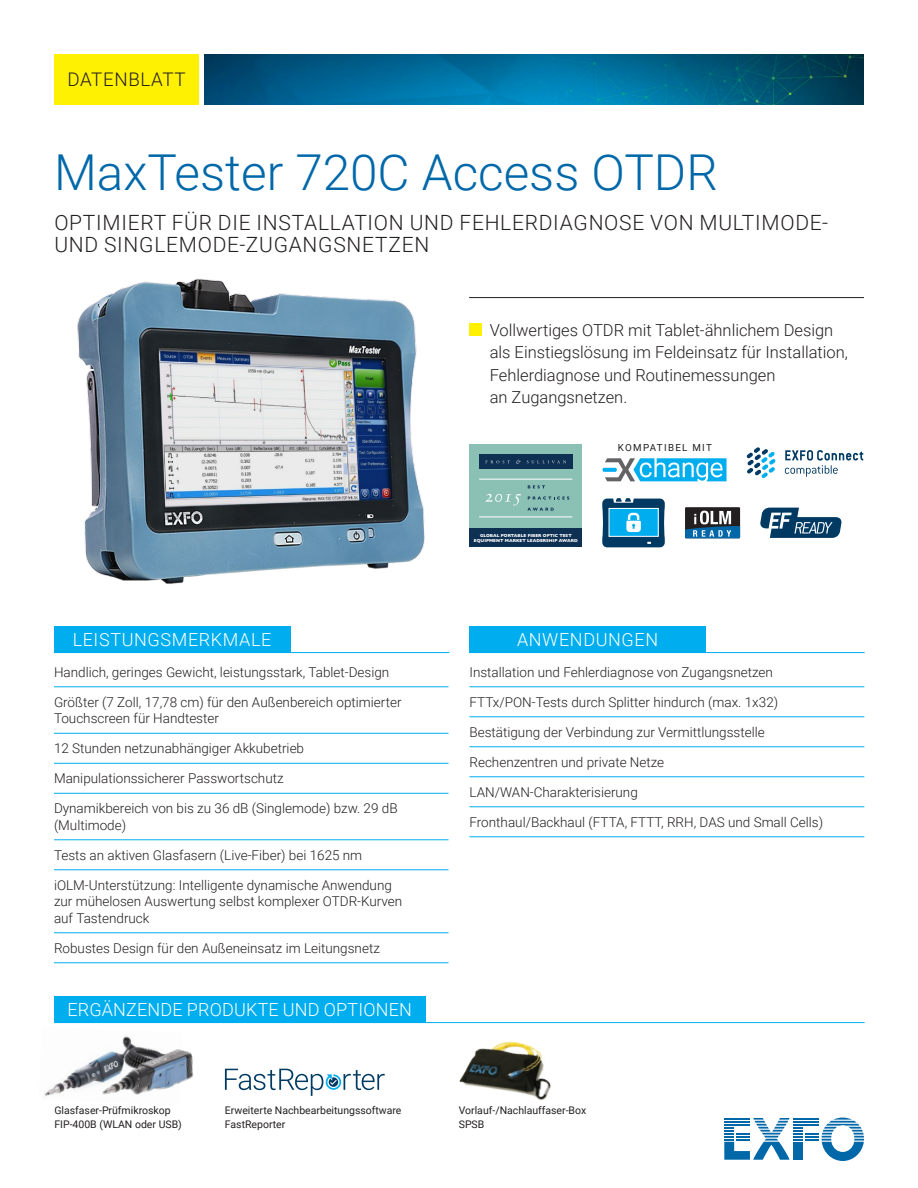
<style>
.page{position:relative;width:918px;height:1188px;background:#fff}
.page>*{position:absolute;margin:0;border:0;box-sizing:border-box;transform-origin:0 0}
.t1{font:300 49.5px "Roboto";color:#0068a9}
.t2{font:300 21px/22.5px "Roboto";letter-spacing:.035em;color:#231f20}
.t3{font:300 18.75px "Roboto";letter-spacing:.035em;color:#231f20}
.t4{font:300 18px "Roboto";letter-spacing:.01em;color:#fff}
.t5{font:300 18px "Roboto";letter-spacing:.035em;color:#fff}
.t6{font:300 16.5px/22.5px "Roboto";color:#231f20}
.t7{font:300 13.5px/16.5px "Roboto";color:#231f20}
.t8{font:10.5px/13.5px "Roboto";color:#231f20}
.t9{font:9.75px "Roboto";letter-spacing:.135em;color:#231f20}
.t10{font:700 4.35px/5.2px "Gill Sans";color:#fff;text-align:center}
</style>
<div class="page">
<div style="left:54px;top:54px;width:145px;height:51px;background:#fff101"></div>
<img style="left:204px;top:54px;width:660px;height:51px">
<svg style="left:724px;top:1118px;width:140px;height:43px"></svg>
<hr style="left:724px;top:1124px;width:26px;height:2px;background:#0068a9">
<img style="left:77px;top:278px;width:348px;height:306px">
<img style="left:459px;top:1041px;width:92px;height:59px">
<svg style="left:225px;top:1069px;width:160px;height:27px"></svg>
<img style="left:44px;top:1036px;width:87px;height:60px">
<img style="left:99px;top:1043px;width:94px;height:53px">
<hr style="left:54px;top:687px;width:395px;height:1px;background:#00aeef">
<hr style="left:54px;top:733px;width:395px;height:1px;background:#00aeef">
<hr style="left:54px;top:763px;width:395px;height:1px;background:#00aeef">
<hr style="left:54px;top:793px;width:395px;height:1px;background:#00aeef">
<hr style="left:54px;top:840px;width:395px;height:1px;background:#00aeef">
<hr style="left:54px;top:870px;width:395px;height:1px;background:#00aeef">
<hr style="left:54px;top:933px;width:395px;height:1px;background:#00aeef">
<hr style="left:54px;top:963px;width:395px;height:1px;background:#00aeef">
<hr style="left:469px;top:687px;width:395px;height:1px;background:#00aeef">
<hr style="left:469px;top:717px;width:395px;height:1px;background:#00aeef">
<hr style="left:469px;top:747px;width:395px;height:1px;background:#00aeef">
<hr style="left:469px;top:777px;width:395px;height:1px;background:#00aeef">
<hr style="left:469px;top:807px;width:395px;height:1px;background:#00aeef">
<hr style="left:469px;top:837px;width:395px;height:1px;background:#00aeef">
<hr style="left:469px;top:297px;width:395px;height:1px;background:#231f20">
<div style="left:469px;top:323px;width:13px;height:13px;background:#fff101"></div>
<div style="left:54px;top:996px;width:371px;height:27px;background:#00aeef"></div>
<hr style="left:425px;top:1022px;width:440px;height:1px;background:#00aeef">
<div style="left:469px;top:626px;width:237px;height:27px;background:#00aeef"></div>
<hr style="left:706px;top:652px;width:159px;height:1px;background:#00aeef">
<div style="left:54px;top:626px;width:236px;height:27px;background:#00aeef"></div>
<hr style="left:290px;top:652px;width:159px;height:1px;background:#00aeef">
<svg style="left:602px;top:458px;width:125px;height:23px"></svg>
<svg style="left:760px;top:508px;width:81px;height:30px"></svg>
<div style="left:469px;top:444px;width:113px;height:84px;background:#8bc0b5"></div>
<div style="left:469px;top:529px;width:113px;height:18px;background:#0e3053"></div>
<div style="left:479px;top:454px;width:93px;height:15px;background:#0e3053"></div>
<svg style="left:485px;top:460px;width:25px;height:3px"></svg>
<svg style="left:527px;top:460px;width:39px;height:3px"></svg>
<svg style="left:516px;top:459px;width:5px;height:5px"></svg>
<hr style="left:479px;top:479px;width:93px;height:1px;background:#fff">
<hr style="left:479px;top:517px;width:93px;height:1px;background:#fff">
<svg style="left:528px;top:485px;width:17px;height:3px"></svg>
<svg style="left:528px;top:496px;width:41px;height:4px"></svg>
<svg style="left:527px;top:508px;width:27px;height:3px"></svg>
<svg style="left:485px;top:494px;width:36px;height:12px"></svg>
<svg style="left:602px;top:498px;width:63px;height:49px;background:#2a84ae"></svg>
<svg style="left:747px;top:447px;width:29px;height:31px"></svg>
<svg style="left:785px;top:450px;width:78px;height:27px"></svg>
<div style="left:685px;top:507px;width:55px;height:31px;background:#231f20"></div>
<svg style="left:685px;top:511px;width:55px;height:27px"></svg>
<h3 class="t3" style="left:67px;top:67px;width:120px">DATENBLATT</h3>
<h1 class="t1" style="left:54px;top:137px;width:665px">MaxTester 720C Access OTDR</h1>
<h2 class="t2" style="left:54px;top:210px;width:774px">OPTIMIERT FÜR DIE INSTALLATION UND FEHLERDIAGNOSE VON MULTIMODE‑<br>UND SINGLEMODE-ZUGANGSNETZEN</h2>
<p class="t6" style="left:490px;top:318px;width:360px">Vollwertiges OTDR mit Tablet-ähnlichem Design als Einstiegslösung im Feldeinsatz für Installation, Fehlerdiagnose und Routinemessungen<br>an Zugangsnetzen.</p>
<p class="t10" style="left:474px;top:532px;width:105px">GLOBAL PORTABLE FIBER OPTIC TEST<br>EQUIPMENT MARKET LEADERSHIP AWARD</p>
<p class="t9" style="left:618px;top:441px;width:96px">KOMPATIBEL MIT</p>
<h3 class="t5" style="left:73px;top:627px;width:200px">LEISTUNGSMERKMALE</h3>
<h3 class="t5" style="left:517px;top:627px;width:143px">ANWENDUNGEN</h3>
<p class="t7" style="left:54px;top:663px;width:337px">Handlich, geringes Gewicht, leistungsstark, Tablet-Design</p>
<p class="t7" style="left:54px;top:693px;width:349px">Größter (7 Zoll, 17,78 cm) für den Außenbereich optimierter<br>Touchscreen für Handtester</p>
<p class="t7" style="left:54px;top:740px;width:252px">12 Stunden netzunabhängiger Akkubetrieb</p>
<p class="t7" style="left:54px;top:770px;width:231px">Manipulationssicherer Passwortschutz</p>
<p class="t7" style="left:54px;top:800px;width:345px">Dynamikbereich von bis zu 36 dB (Singlemode) bzw. 29 dB (Multimode)</p>
<p class="t7" style="left:54px;top:846px;width:310px">Tests an aktiven Glasfasern (Live-Fiber) bei 1625 nm</p>
<p class="t7" style="left:54px;top:876px;width:350px">iOLM-Unterstützung: Intelligente dynamische Anwendung zur mühelosen Auswertung selbst komplexer OTDR-Kurven auf Tastendruck</p>
<p class="t7" style="left:54px;top:939px;width:327px">Robustes Design für den Außeneinsatz im Leitungsnetz</p>
<h3 class="t4" style="left:67px;top:997px;width:346px">ERGÄNZENDE PRODUKTE UND OPTIONEN</h3>
<p class="t7" style="left:469px;top:663px;width:305px">Installation und Fehlerdiagnose von Zugangsnetzen</p>
<p class="t7" style="left:469px;top:693px;width:310px">FTTx/PON-Tests durch Splitter hindurch (max. 1x32)</p>
<p class="t7" style="left:469px;top:723px;width:297px">Bestätigung der Verbindung zur Vermittlungsstelle</p>
<p class="t7" style="left:469px;top:753px;width:196px">Rechenzentren und private Netze</p>
<p class="t7" style="left:469px;top:783px;width:170px">LAN/WAN-Charakterisierung</p>
<p class="t7" style="left:469px;top:813px;width:355px">Fronthaul/Backhaul (FTTA, FTTT, RRH, DAS und Small Cells)</p>
<p class="t8" style="left:54px;top:1104px;width:129px">Glasfaser-Prüfmikroskop<br>FIP-400B (WLAN oder USB)</p>
<p class="t8" style="left:225px;top:1104px;width:178px">Erweiterte Nachbearbeitungssoftware<br>FastReporter</p>
<p class="t8" style="left:459px;top:1104px;width:129px">Vorlauf-/Nachlauffaser-Box<br>SPSB</p>
</div>
